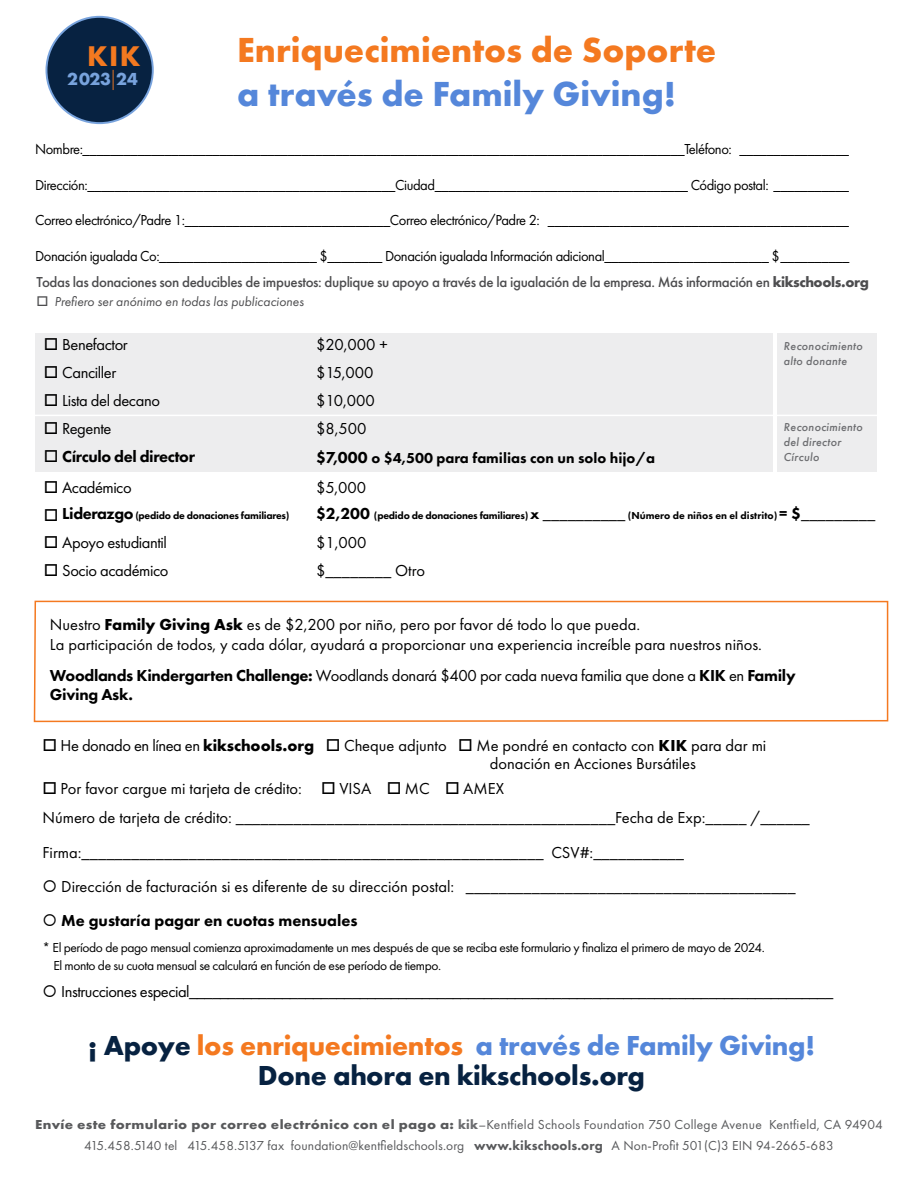
<style>
.page{position:relative;width:918px;height:1188px;background:#fff}
.page>*{position:absolute;margin:0;border:0;box-sizing:border-box;transform-origin:0 0}
.t1{font:700 36.15px "Futura PT";color:#f47920}
.t2{font:700 36.15px "Futura PT";color:#5587da}
.t3{font:700 28.5px/30px "Futura PT";letter-spacing:-.01em;color:#072241;text-align:center}
.t4{font:700 26.1px "Futura";color:#f47920}
.t5{font:16.5px/18px "Futura PT";color:#000}
.t6{font:16.5px "Futura PT";letter-spacing:-.03em;color:#000}
.t7{font:800 16.5px/19.8px "Futura PT";letter-spacing:-.02em;color:#000}
.t8{font:16.5px "Futura PT";letter-spacing:-.025em;color:#000}
.t9{font:800 16.5px "Futura PT";color:#000}
.t10{font:800 16.5px "Futura PT";letter-spacing:-.025em;color:#000}
.t11{font:700 16.05px "Futura";color:#78a3dd}
.t12{font:15px "Futura PT";letter-spacing:-.03em;color:#000}
.t13{font:500 15px "Futura PT";letter-spacing:-.025em;color:#4d4d4f}
.t14{font:800 15px "Futura PT";color:#000}
.t15{font:13.5px/21px "Futura PT";letter-spacing:.01em;color:#58595b;text-align:center}
.t16{font:13.5px/18px "Futura PT";letter-spacing:-.03em;color:#000}
.t17{font:italic 13.5px "Futura PT";color:#4d4d4f}
.t18{font:italic 500 12px/15px "Futura PT";letter-spacing:.02em;color:#6d6e71}
.t19{font:800 10.5px "Futura PT";letter-spacing:-.025em;color:#000}
.s1{font-family:"Futura PT";font-weight:400;font-size:20.1px;color:#f47920}
.s2{font-weight:700}
.s3{font-size:16.5px}
.s4{font-size:15px}
.s5{font-weight:400;font-size:16.5px}
.s6{font-weight:400}
.s7{color:#f47920}
.s8{color:#5587da}
.s9{font-weight:700;color:#6d6e71}
.s10{font-weight:800}
</style>
<div class="page">
<div style="left:777px;top:333px;width:100px;height:82px;background:#ededee"></div>
<div style="left:35px;top:333px;width:738px;height:82px;background:#ededee"></div>
<div style="left:35px;top:417px;width:738px;height:55px;background:#ededee"></div>
<div style="left:777px;top:416px;width:100px;height:55px;background:#ededee"></div>
<svg style="left:33px;top:600px;width:856px;height:123px"></svg>
<div style="left:46px;top:17px;width:107px;height:106px;background:#072241;border-radius:50%"></div>
<div style="left:45px;top:16px;width:109px;height:108px;border:2px solid #78a3dd;border-radius:50%"></div>
<h3 class="t4" style="left:87px;top:37px;width:55px">KIK</h3>
<h1 class="t1" style="left:237px;top:27px;width:481px">Enriquecimientos de Soporte</h1>
<h1 class="t2" style="left:237px;top:70px;width:440px">a través de Family Giving!</h1>
<p class="t11" style="left:67px;top:67px;width:72px">2023<span class="s1">|</span>24</p>
<p class="t12" style="left:35px;top:140px;width:816px">Nombre:________________________________________________________________________________________Teléfono: ________________</p>
<p class="t12" style="left:35px;top:176px;width:816px">Dirección:_____________________________________________Ciudad_____________________________________ Código postal: ___________</p>
<p class="t12" style="left:35px;top:211px;width:816px">Correo electrónico/Padre 1:______________________________Correo electrónico/Padre 2: ____________________________________________</p>
<p class="t12" style="left:35px;top:247px;width:816px">Donación igualada Co:_______________________ $________ Donación igualada Información adicional________________________ $__________</p>
<p class="t13" style="left:37px;top:273px;width:834px">Todas las donaciones son deducibles de impuestos: duplique su apoyo a través de la igualación de la empresa. Más información en <span class="s2">kikschools.org</span></p>
<p class="t17" style="left:37px;top:294px;width:269px">□ Prefiero ser anónimo en todas las publicaciones</p>
<p class="t8" style="left:44px;top:335px;width:86px">□ Benefactor</p>
<p class="t5" style="left:316px;top:336px;width:73px">$20,000 +</p>
<p class="t8" style="left:44px;top:363px;width:74px">□ Canciller</p>
<p class="t5" style="left:316px;top:364px;width:59px">$15,000</p>
<p class="t8" style="left:44px;top:391px;width:118px">□ Lista del decano</p>
<p class="t5" style="left:316px;top:391px;width:60px">$10,000</p>
<p class="t8" style="left:44px;top:418px;width:69px">□ Regente</p>
<p class="t5" style="left:316px;top:419px;width:52px">$8,500</p>
<p class="t10" style="left:44px;top:446px;width:153px">□ Círculo del director</p>
<p class="t14" style="left:316px;top:449px;width:340px"><span class="s3">$7,000</span> o $4,500 para familias con un solo hijo/a</p>
<p class="t6" style="left:44px;top:477px;width:89px">□ Académico</p>
<p class="t5" style="left:316px;top:478px;width:52px">$5,000</p>
<p class="t19" style="left:44px;top:509px;width:247px">□ <span class="s3">Liderazgo</span> (pedido de donaciones familiares)</p>
<p class="t19" style="left:316px;top:509px;width:561px"><span class="s3">$2,200</span> (pedido de donaciones familiares) <span class="s4">x</span> <span class="s5">__________</span> (Número de niños en el distrito) <span class="s3">= $</span><span class="s5">_________</span></p>
<p class="t8" style="left:44px;top:533px;width:125px">□ Apoyo estudiantil</p>
<p class="t5" style="left:316px;top:534px;width:52px">$1,000</p>
<p class="t8" style="left:44px;top:561px;width:126px">□ Socio académico</p>
<p class="t5" style="left:316px;top:561px;width:110px">$________ Otro</p>
<p class="t18" style="left:784px;top:338px;width:80px">Reconocimiento alto donante</p>
<p class="t18" style="left:784px;top:419px;width:80px">Reconocimiento del director<br>Círculo</p>
<p class="t5" style="left:50px;top:615px;width:714px;line-height:19.8px">Nuestro <span class="s2">Family Giving Ask</span> es de $2,200 por niño, pero por favor dé todo lo que pueda.<br>La participación de todos, y cada dólar, ayudará a proporcionar una experiencia increíble para nuestros niños.</p>
<p class="t7" style="left:50px;top:665px;width:747px">Woodlands Kindergarten Challenge: <span class="s6">Woodlands donará $400 por cada nueva familia que done a</span> KIK <span class="s6">en</span> Family<br>Giving Ask.</p>
<p class="t5" style="left:490px;top:736px;width:278px;text-indent:-447px">□ He donado en línea en <span class="s2">kikschools.org</span> □ Cheque adjunto □ Me pondré en contacto con <span class="s2">KIK</span> para dar mi donación en Acciones Bursátiles</p>
<p class="t5" style="left:42px;top:773px;width:769px;line-height:29.4px">□ Por favor cargue mi tarjeta de crédito: □ VISA □ MC □ AMEX<br>Número de tarjeta de crédito: ______________________________________________Fecha de Exp:_____ /______</p>
<p class="t5" style="left:42px;top:843px;width:643px">Firma:________________________________________________________ CSV#:___________</p>
<p class="t5" style="left:42px;top:877px;width:755px">○ Dirección de facturación si es diferente de su dirección postal: ________________________________________</p>
<p class="t9" style="left:42px;top:911px;width:317px">○ Me gustaría pagar en cuotas mensuales</p>
<p class="t16" style="left:53px;top:938px;width:713px;text-indent:-11px">* El período de pago mensual comienza aproximadamente un mes después de que se reciba este formulario y finaliza el primero de mayo de 2024.<br>El monto de su cuota mensual se calculará en función de ese período de tiempo.</p>
<p class="t6" style="left:42px;top:982px;width:792px">○ Instrucciones especial___________________________________________________________________________________</p>
<h2 class="t3" style="left:88px;top:1030px;width:729px">¡ Apoye <span class="s7">los enriquecimientos</span> <span class="s8">a través de Family Giving!<br></span>Done ahora en kikschools.org</h2>
<p class="t15" style="left:35px;top:1114px;width:849px"><span class="s2">Envíe este formulario por correo electrónico con el pago a:</span> <span class="s9">kik</span>–Kentfield Schools Foundation 750 College Avenue Kentfield, CA 94904<br>415.458.5140 tel 415.458.5137 fax foundation@kentfieldschools.org <span class="s10">www.kikschools.org</span> A Non-Profit 501(C)3 EIN 94-2665-683</p>
</div>
